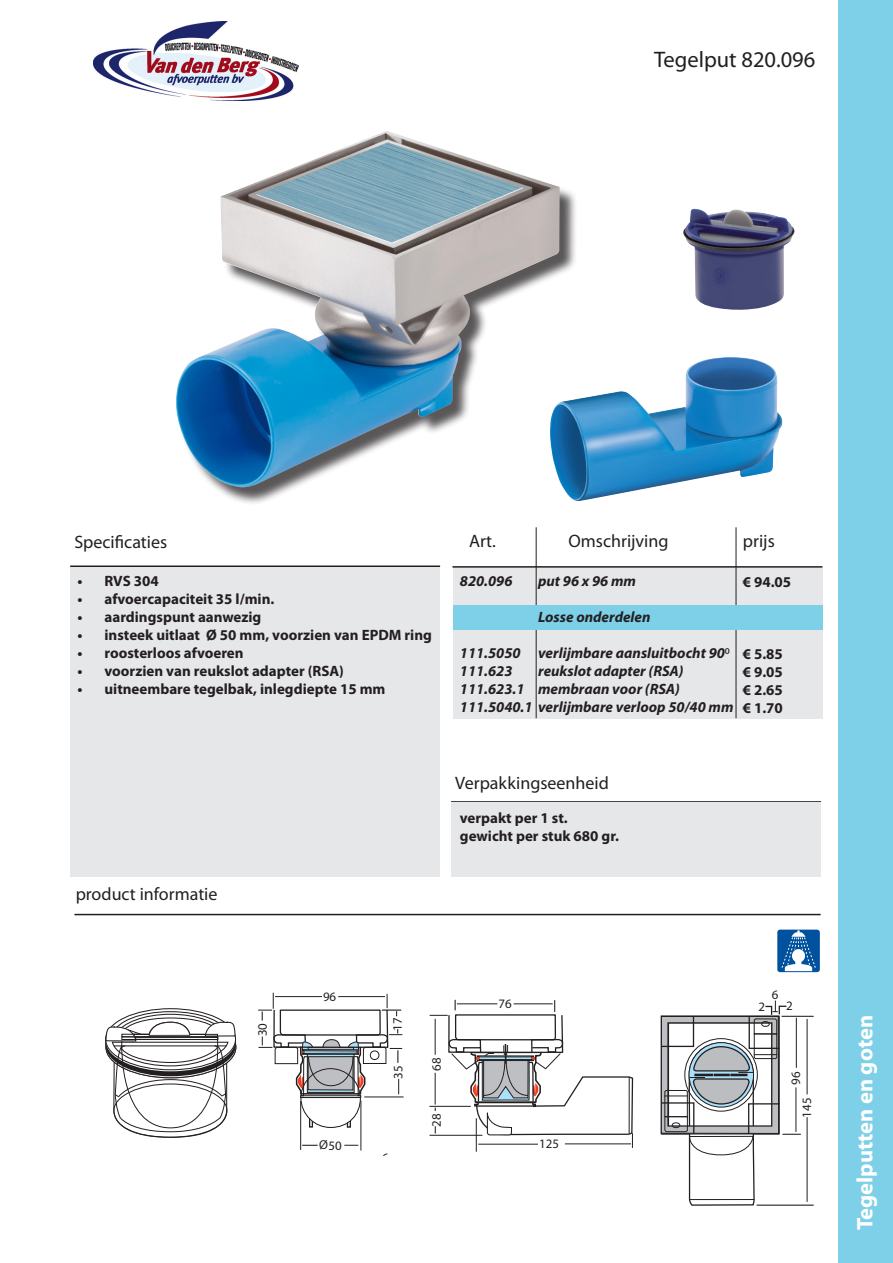
<style>
.page{position:relative;width:893px;height:1263px;background:#fff}
.page>*{position:absolute;margin:0;border:0;box-sizing:border-box;transform-origin:0 0}
.t1{font:700 22.5px "Myriad Pro";color:#fff}
.t2{font:22.5px "Myriad Pro";color:#231f20}
.t3{font:18px "Myriad Pro";color:#231f20}
.t4{font:700 15px "Myriad Pro";color:#231f20}
.t5{font:italic 700 15px/18px "Myriad Pro";color:#231f20}
.t6{font:12.9px "Frutiger";color:#231f20}
.s1{font-weight:400;font-style:normal}
</style>
<div class="page">
<img style="left:94px;top:21px;width:204px;height:80px">
<div style="left:839px;top:0;width:54px;height:1263px;background:#7dd0e7"></div>
<hr style="left:70px;top:565px;width:370px;height:2px;background:#231f20">
<hr style="left:74px;top:914px;width:747px;height:1px;background:#231f20">
<hr style="left:451px;top:801px;width:370px;height:2px;background:#231f20">
<div style="left:70px;top:567px;width:370px;height:310px;background:#e6e7e9"></div>
<div style="left:452px;top:567px;width:370px;height:151px;background:#e6e7e9"></div>
<div style="left:451px;top:803px;width:370px;height:74px;background:#e6e7e9"></div>
<hr style="left:452px;top:566px;width:370px;height:2px;background:#231f20">
<hr style="left:536px;top:527px;width:1px;height:191px;background:#231f20">
<hr style="left:736px;top:527px;width:1px;height:191px;background:#231f20">
<div style="left:178px;top:134px;width:400px;height:372px;background:#231f20;opacity:.75"></div>
<img style="left:176px;top:131px;width:384px;height:357px">
<hr style="left:364px;top:1097px;width:40px;height:1px;background:#231f20">
<svg style="left:258px;top:992px;width:144px;height:159px"></svg>
<img style="left:683px;top:208px;width:112px;height:102px">
<div style="left:777px;top:930px;width:43px;height:42px;background:#00519e;border-radius:3px"></div>
<svg style="left:781px;top:930px;width:35px;height:41px"></svg>
<div style="left:792px;top:949px;width:13px;height:13px;background:#fffefe;border-radius:50%"></div>
<img style="left:550px;top:357px;width:232px;height:144px">
<hr style="left:757px;top:1205px;width:57px;height:1px;background:#231f20">
<hr style="left:782px;top:1016px;width:32px;height:1px;background:#231f20">
<hr style="left:807px;top:1117px;width:1px;height:85px;background:#231f20">
<hr style="left:807px;top:1019px;width:1px;height:75px;background:#231f20">
<hr style="left:476px;top:1118px;width:1px;height:34px;background:#231f20">
<hr style="left:429px;top:1106px;width:42px;height:1px;background:#231f20">
<hr style="left:429px;top:1135px;width:53px;height:1px;background:#231f20">
<svg style="left:430px;top:1000px;width:204px;height:148px"></svg>
<hr style="left:482px;top:1060px;width:48px;height:1px;background:#231f20">
<hr style="left:479px;top:1059px;width:53px;height:1px;background:#231f20">
<hr style="left:479px;top:1056px;width:53px;height:1px;background:#231f20">
<svg style="left:660px;top:1000px;width:141px;height:206px"></svg>
<div style="left:761px;top:1021px;width:9px;height:6px;border:1px solid #231f20;border-radius:50%"></div>
<div style="left:452px;top:605px;width:370px;height:25px;background:#7dd0e7"></div>
<svg style="left:105px;top:1011px;width:131px;height:127px"></svg>
<p class="t2" style="left:654px;top:45px;width:163px">Tegelput 820.096</p>
<p class="t3" style="left:74px;top:531px;width:94px">Specificaties</p>
<p class="t4" style="left:77px;top:571px;width:83px">• RVS 304</p>
<p class="t4" style="left:77px;top:589px;width:198px">• afvoercapaciteit 35 l/min.</p>
<p class="t4" style="left:77px;top:607px;width:185px">• aardingspunt aanwezig</p>
<p class="t4" style="left:77px;top:625px;width:356px">• insteek uitlaat Ø 50 mm, voorzien van EPDM ring</p>
<p class="t4" style="left:77px;top:643px;width:168px">• roosterloos afvoeren</p>
<p class="t4" style="left:77px;top:661px;width:268px">• voorzien van reukslot adapter (RSA)</p>
<p class="t4" style="left:77px;top:679px;width:310px">• uitneembare tegelbak, inlegdiepte 15 mm</p>
<p class="t3" style="left:469px;top:530px;width:28px">Art.</p>
<p class="t3" style="left:568px;top:530px;width:102px">Omschrijving</p>
<p class="t3" style="left:743px;top:530px;width:33px">prijs</p>
<p class="t5" style="left:538px;top:571px;width:99px">put 96 x 96 mm</p>
<p class="t5" style="left:538px;top:607px;width:114px">Losse onderdelen</p>
<p class="t5" style="left:538px;top:643px;width:193px">verlijmbare aansluitbocht 90<span class="s1">0</span></p>
<p class="t5" style="left:538px;top:661px;width:147px">reukslot adapter (RSA)</p>
<p class="t5" style="left:538px;top:679px;width:143px">membraan voor (RSA)</p>
<p class="t5" style="left:460px;top:572px;width:54px">820.096</p>
<p class="t5" style="left:460px;top:644px;width:62px">111.5050<br>111.623</p>
<p class="t5" style="left:460px;top:680px;width:66px">111.623.1</p>
<p class="t5" style="left:460px;top:697px;width:275px">111.5040.1 verlijmbare verloop 50/40 mm</p>
<p class="t4" style="left:743px;top:572px;width:50px">€ 94.05</p>
<p class="t4" style="left:743px;top:644px;width:42px">€ 5.85</p>
<p class="t4" style="left:743px;top:662px;width:42px">€ 9.05</p>
<p class="t4" style="left:743px;top:680px;width:42px">€ 2.65</p>
<p class="t4" style="left:743px;top:698px;width:42px">€ 1.70</p>
<p class="t3" style="left:76px;top:883px;width:143px">product informatie</p>
<p class="t3" style="left:455px;top:772px;width:155px">Verpakkingseenheid</p>
<p class="t4" style="left:460px;top:808px;width:109px">verpakt per 1 st.</p>
<p class="t4" style="left:460px;top:826px;width:161px">gewicht per stuk 680 gr.</p>
<p class="t6" style="left:323px;top:988px;width:15px">96</p>
<p class="t6" style="left:254px;top:1036px;width:15px;rotate:-90deg">30</p>
<p class="t6" style="left:390px;top:1030px;width:15px;rotate:-90deg">17</p>
<p class="t6" style="left:319px;top:1137px;width:24px">Ø50</p>
<p class="t6" style="left:390px;top:1078px;width:15px;rotate:-90deg">35</p>
<p class="t6" style="left:382px;top:1149px;width:8px">6</p>
<p class="t6" style="left:429px;top:1071px;width:15px;rotate:-90deg">68</p>
<p class="t6" style="left:428px;top:1127px;width:15px;rotate:-90deg">28</p>
<p class="t6" style="left:772px;top:987px;width:8px">6</p>
<p class="t6" style="left:498px;top:995px;width:15px">76</p>
<p class="t6" style="left:758px;top:998px;width:8px">2</p>
<p class="t6" style="left:786px;top:998px;width:8px">2</p>
<p class="t6" style="left:788px;top:1084px;width:15px;rotate:-90deg">96</p>
<p class="t6" style="left:539px;top:1136px;width:21px">125</p>
<p class="t6" style="left:799px;top:1118px;width:21px;rotate:-90deg">145</p>
<h1 class="t1" style="left:850px;top:1230px;width:217px;rotate:-90deg">Tegelputten en goten</h1>
</div>
